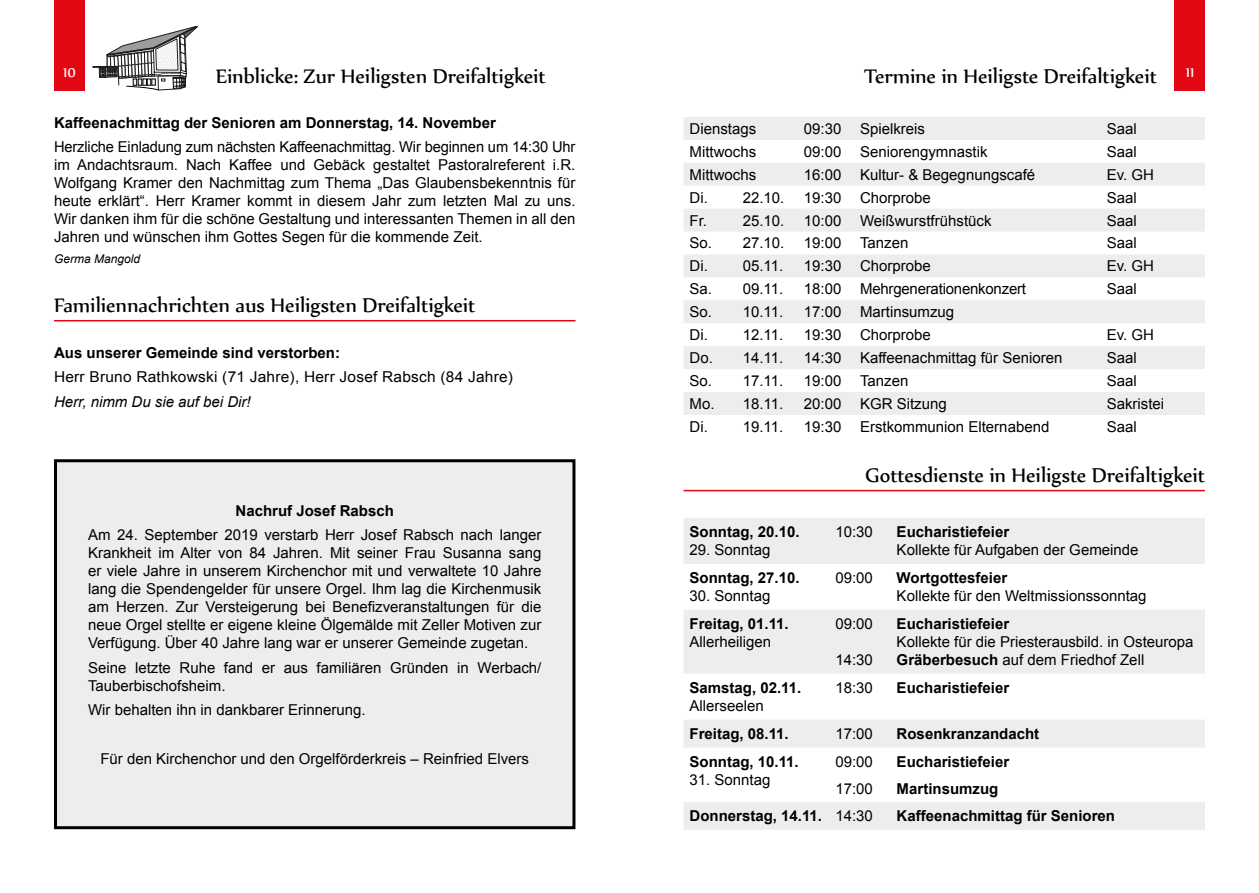
<style>
.page{position:relative;width:1259px;height:893px;background:#fff}
.page>*{position:absolute;margin:0;border:0;box-sizing:border-box;transform-origin:0 0}
.t1{font:24px "Nyala";color:#000}
.t2{font:18px "Nyala";color:#fff}
.t3{font:15px/18px "Arial";color:#000}
.t4{font:700 15px/26.5px "Arial";color:#000}
.t5{font:italic 15px "Arial";color:#000}
.t6{font:italic 12px "Arial";color:#000}
.s1{font-weight:700}
.s2{font-weight:400}
</style>
<div class="page">
<div style="left:1174px;top:0;width:31px;height:90px;background:#e30613"></div>
<div style="left:54px;top:0;width:31px;height:90px;background:#e30613"></div>
<svg style="left:92px;top:26px;width:105px;height:64px"></svg>
<hr style="left:683px;top:490px;width:522px;height:1px;background:#e30613">
<hr style="left:54px;top:320px;width:521px;height:1px;background:#e30613">
<svg style="left:684px;top:518px;width:521px;height:312px;fill:#ededed"></svg>
<svg style="left:684px;top:117px;width:521px;height:298px;fill:#ededed"></svg>
<div style="left:56px;top:461px;width:518px;height:367px;background:#ededed"></div>
<div style="left:54px;top:459px;width:521px;height:370px;border:3px solid #000"></div>
<h1 class="t1" style="left:864px;top:62px;width:294px">Termine in Heiligste Dreifaltigkeit</h1>
<h1 class="t1" style="left:216px;top:62px;width:331px">Einblicke: Zur Heiligsten Dreifaltigkeit</h1>
<p class="t2" style="left:63px;top:61px;width:14px">10</p>
<p class="t2" style="left:1186px;top:61px;width:10px">11</p>
<p class="t4" style="left:54px;top:110px;width:443px">Kaffeenachmittag der Senioren am Donnerstag, 14. November</p>
<p class="t3" style="left:54px;top:138px;width:523px;text-align:justify">Herzliche Einladung zum nächsten Kaffeenachmittag. Wir beginnen um 14:30 Uhr im Andachtsraum. Nach Kaffee und Gebäck gestaltet Pastoralreferent i.R.<br>Wolfgang Kramer den Nachmittag zum Thema „Das Glaubensbekenntnis für heute erklärt“. Herr Kramer kommt in diesem Jahr zum letzten Mal zu uns.<br>Wir danken ihm für die schöne Gestaltung und interessanten Themen in all den Jahren und wünschen ihm Gottes Segen für die kommende Zeit.</p>
<p class="t6" style="left:54px;top:251px;width:88px">Germa Mangold</p>
<h1 class="t1" style="left:54px;top:291px;width:423px">Familiennachrichten aus Heiligsten Dreifaltigkeit</h1>
<p class="t4" style="left:54px;top:340px;width:287px">Aus unserer Gemeinde sind verstorben:</p>
<p class="t3" style="left:54px;top:368px;width:460px">Herr Bruno Rathkowski (71 Jahre), Herr Josef Rabsch (84 Jahre)</p>
<p class="t5" style="left:54px;top:392px;width:198px">Herr, nimm Du sie auf bei Dir!</p>
<p class="t4" style="left:235px;top:498px;width:160px">Nachruf Josef Rabsch</p>
<p class="t3" style="left:88px;top:526px;width:455px;text-align:justify">Am 24. September 2019 verstarb Herr Josef Rabsch nach langer Krankheit im Alter von 84 Jahren. Mit seiner Frau Susanna sang er viele Jahre in unserem Kirchenchor mit und verwaltete 10 Jahre lang die Spendengelder für unsere Orgel. Ihm lag die Kirchenmusik am Herzen. Zur Versteigerung bei Benefizveranstaltungen für die neue Orgel stellte er eigene kleine Ölgemälde mit Zeller Motiven zur Verfügung. Über 40 Jahre lang war er unserer Gemeinde zugetan.</p>
<p class="t3" style="left:88px;top:658px;width:455px">Seine letzte Ruhe fand er aus familiären Gründen in Werbach/<br>Tauberbischofsheim.</p>
<p class="t3" style="left:88px;top:701px;width:279px">Wir behalten ihn in dankbarer Erinnerung.</p>
<p class="t3" style="left:100px;top:750px;width:430px">Für den Kirchenchor und den Orgelförderkreis – Reinfried Elvers</p>
<p class="t3" style="left:689px;top:120px;width:68px">Dienstags</p>
<p class="t3" style="left:804px;top:120px;width:123px">09:30 Spielkreis</p>
<p class="t3" style="left:1106px;top:120px;width:32px">Saal</p>
<p class="t3" style="left:689px;top:143px;width:68px">Mittwochs</p>
<p class="t3" style="left:804px;top:143px;width:185px">09:00 Seniorengymnastik</p>
<p class="t3" style="left:1106px;top:143px;width:32px">Saal</p>
<p class="t3" style="left:689px;top:166px;width:68px">Mittwochs</p>
<p class="t3" style="left:804px;top:166px;width:233px">16:00 Kultur- &amp; Begegnungscafé</p>
<p class="t3" style="left:1106px;top:166px;width:49px">Ev. GH</p>
<p class="t3" style="left:689px;top:189px;width:96px">Di. 22.10.</p>
<p class="t3" style="left:804px;top:189px;width:128px">19:30 Chorprobe</p>
<p class="t3" style="left:1106px;top:189px;width:32px">Saal</p>
<p class="t3" style="left:689px;top:211px;width:96px">Fr. 25.10.</p>
<p class="t3" style="left:804px;top:211px;width:189px">10:00 Weißwurstfrühstück</p>
<p class="t3" style="left:1106px;top:211px;width:32px">Saal</p>
<p class="t3" style="left:689px;top:234px;width:96px">So. 27.10.</p>
<p class="t3" style="left:804px;top:234px;width:106px">19:00 Tanzen</p>
<p class="t3" style="left:1106px;top:234px;width:32px">Saal</p>
<p class="t3" style="left:689px;top:257px;width:95px">Di. 05.11.</p>
<p class="t3" style="left:804px;top:257px;width:128px">19:30 Chorprobe</p>
<p class="t3" style="left:1106px;top:257px;width:49px">Ev. GH</p>
<p class="t3" style="left:689px;top:280px;width:95px">Sa. 09.11.</p>
<p class="t3" style="left:804px;top:280px;width:224px">18:00 Mehrgenerationenkonzert</p>
<p class="t3" style="left:1106px;top:280px;width:32px">Saal</p>
<p class="t3" style="left:689px;top:303px;width:95px">So. 10.11.</p>
<p class="t3" style="left:804px;top:303px;width:152px">17:00 Martinsumzug</p>
<p class="t3" style="left:689px;top:326px;width:95px">Di. 12.11.</p>
<p class="t3" style="left:804px;top:326px;width:128px">19:30 Chorprobe</p>
<p class="t3" style="left:1106px;top:326px;width:49px">Ev. GH</p>
<p class="t3" style="left:689px;top:349px;width:95px">Do. 14.11.</p>
<p class="t3" style="left:804px;top:349px;width:260px">14:30 Kaffeenachmittag für Senioren</p>
<p class="t3" style="left:1106px;top:349px;width:32px">Saal</p>
<p class="t3" style="left:689px;top:372px;width:95px">So. 17.11.</p>
<p class="t3" style="left:804px;top:372px;width:106px">19:00 Tanzen</p>
<p class="t3" style="left:1106px;top:372px;width:32px">Saal</p>
<p class="t3" style="left:689px;top:395px;width:95px">Mo. 18.11.</p>
<p class="t3" style="left:804px;top:395px;width:144px">20:00 KGR Sitzung</p>
<p class="t3" style="left:1106px;top:395px;width:59px">Sakristei</p>
<p class="t3" style="left:689px;top:418px;width:95px">Di. 19.11.</p>
<p class="t3" style="left:804px;top:418px;width:247px">19:30 Erstkommunion Elternabend</p>
<p class="t3" style="left:1106px;top:418px;width:32px">Saal</p>
<h1 class="t1" style="left:865px;top:460px;width:341px">Gottesdienste in Heiligste Dreifaltigkeit</h1>
<p class="t4" style="left:689px;top:519px;width:112px">Sonntag, 20.10.</p>
<p class="t3" style="left:689px;top:541px;width:82px">29. Sonntag</p>
<p class="t3" style="left:835px;top:523px;width:39px">10:30</p>
<p class="t4" style="left:896px;top:519px;width:114px">Eucharistiefeier</p>
<p class="t3" style="left:896px;top:541px;width:243px">Kollekte für Aufgaben der Gemeinde</p>
<p class="t4" style="left:689px;top:565px;width:112px">Sonntag, 27.10.</p>
<p class="t3" style="left:689px;top:587px;width:82px">30. Sonntag</p>
<p class="t3" style="left:835px;top:569px;width:39px">09:00</p>
<p class="t4" style="left:896px;top:565px;width:112px">Wortgottesfeier</p>
<p class="t3" style="left:896px;top:587px;width:251px">Kollekte für den Weltmissionssonntag</p>
<p class="t4" style="left:689px;top:611px;width:101px">Freitag, 01.11.</p>
<p class="t3" style="left:689px;top:633px;width:83px">Allerheiligen</p>
<p class="t3" style="left:835px;top:615px;width:39px">09:00</p>
<p class="t3" style="left:835px;top:651px;width:39px">14:30</p>
<p class="t4" style="left:896px;top:611px;width:114px">Eucharistiefeier</p>
<p class="t3" style="left:896px;top:633px;width:298px">Kollekte für die Priesterausbild. in Osteuropa<br><span class="s1">Gräberbesuch</span> auf dem Friedhof Zell</p>
<p class="t4" style="left:689px;top:675px;width:113px">Samstag, 02.11.</p>
<p class="t3" style="left:689px;top:697px;width:76px">Allerseelen</p>
<p class="t3" style="left:835px;top:679px;width:39px">18:30</p>
<p class="t4" style="left:896px;top:675px;width:114px">Eucharistiefeier</p>
<p class="t4" style="left:689px;top:721px;width:101px">Freitag, 08.11.</p>
<p class="t3" style="left:835px;top:725px;width:39px">17:00</p>
<p class="t4" style="left:896px;top:721px;width:144px">Rosenkranzandacht</p>
<p class="t4" style="left:689px;top:749px;width:111px">Sonntag, 10.11.</p>
<p class="t3" style="left:689px;top:771px;width:82px">31. Sonntag</p>
<p class="t3" style="left:835px;top:749px;width:39px;line-height:26.5px">09:00<br>17:00</p>
<p class="t4" style="left:896px;top:749px;width:114px">Eucharistiefeier<br>Martinsumzug</p>
<p class="t4" style="left:689px;top:803px;width:185px">Donnerstag, 14.11. <span class="s2">14:30</span></p>
<p class="t4" style="left:896px;top:803px;width:220px">Kaffeenachmittag für Senioren</p>
</div>
